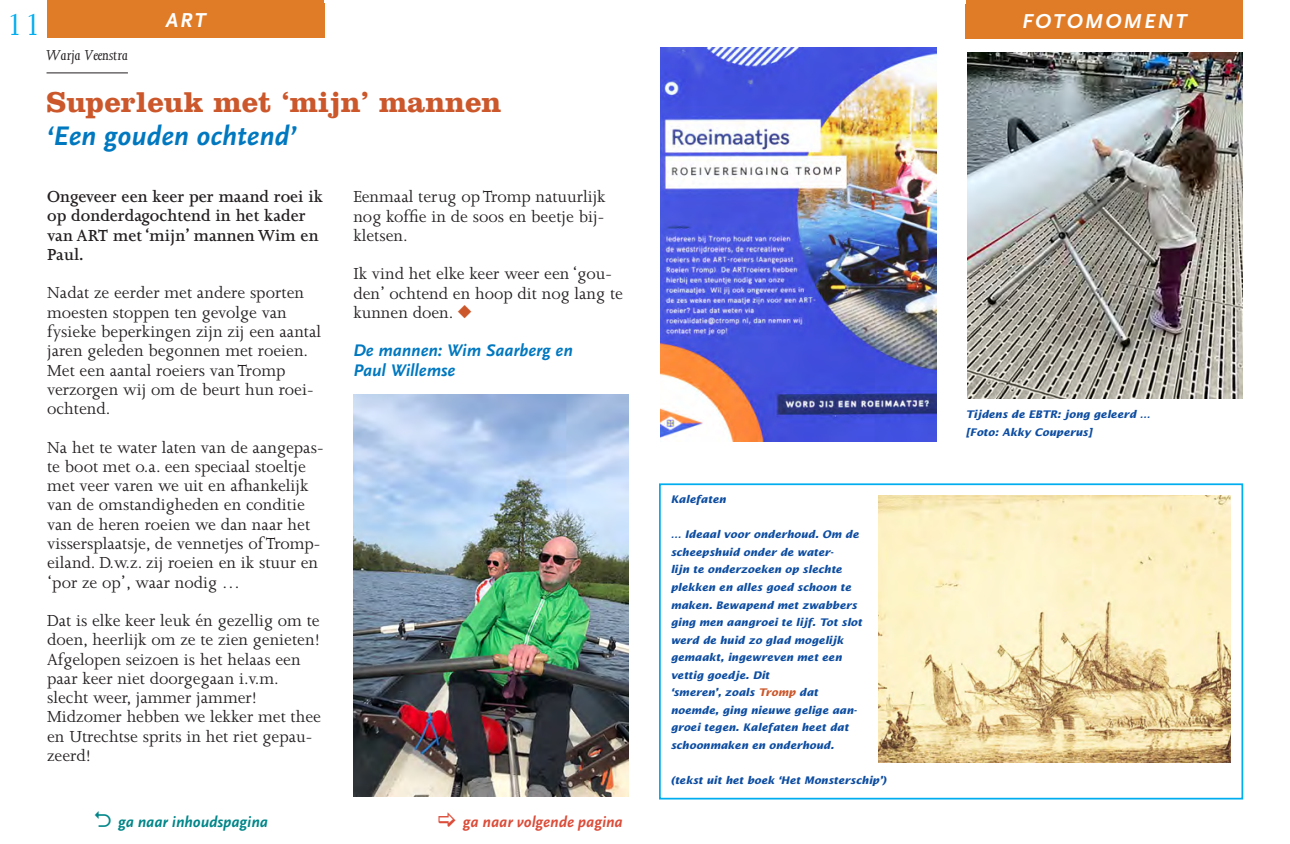
<style>
.page{position:relative;width:1290px;height:844px;background:#fff}
.page>*{position:absolute;margin:0;border:0;box-sizing:border-box;transform-origin:0 0}
.Basisalinea{font:35px "Joanna";color:#00aeef}
._1-kop{font:700 29.75px "Clarendon";color:#cb572b}
._1-kop-2{font:italic 700 28px "Scala Sans";color:#0078c0}
._1-kop-3{font:italic 700 21px "Scala Sans";letter-spacing:.1em;color:#fff}
._0-tekst{font:18.38px/19.2px "Joanna";color:#231f20}
._0-tekst-2{font:600 18.38px/19.2px "Joanna";color:#231f20}
._5-interv_kopje{font:italic 700 17.5px "Scala Sans";color:#0078c0}
._8-auteur_-_boven_ko{font:italic 16.45px "Joanna";color:#231f20}
.Basisalinea-2{font:italic 700 15.75px "Scala Sans";color:#db4c39}
.Basisalinea-3{font:italic 700 15.75px "Scala Sans";color:#008689}
._9-bijschr{font:italic 700 10.5px/17.5px "Lucida Sans";color:#0d4da1}
.s1{color:#cb572b}
</style>
<div class="page">
<div style="left:47px;top:3px;width:278px;height:35px;background:#e07c27"></div>
<hr style="left:47px;top:0;width:276px;height:4px;background:#e07c27">
<div style="left:965px;top:4px;width:278px;height:35px;background:#e07c27"></div>
<div style="left:966px;top:0;width:276px;height:5px;background:#e07c27"></div>
<hr style="left:47px;top:72px;width:81px;height:1px;background:#231f20">
<img style="left:878px;top:495px;width:352px;height:266px">
<img style="left:353px;top:394px;width:276px;height:402px">
<img style="left:967px;top:52px;width:275px;height:346px">
<img style="left:661px;top:48px;width:275px;height:393px">
<div style="left:659px;top:483px;width:584px;height:316px;border:2px solid #00aeef"></div>
<p class="Basisalinea" style="left:6px;top:6px;width:38px">11</p>
<p class="_1-kop-3" style="left:166px;top:9px;width:42px">ART</p>
<p class="_1-kop-3" style="left:1022px;top:10px;width:166px">FOTOMOMENT</p>
<p class="_8-auteur_-_boven_ko" style="left:47px;top:46px;width:83px">Warja Veenstra</p>
<p class="_1-kop" style="left:47px;top:84px;width:456px">Superleuk met ‘mijn’ mannen</p>
<p class="_1-kop-2" style="left:47px;top:121px;width:251px">‘Een gouden ochtend’</p>
<p class="_0-tekst-2" style="left:47px;top:187px;width:277px">Ongeveer een keer per maand roei ik op donderdagochtend in het kader van ART met ‘mijn’ mannen Wim en<br>Paul.</p>
<p class="_0-tekst" style="left:47px;top:283px;width:275px">Nadat ze eerder met andere sporten moesten stoppen ten gevolge van fysieke beperkingen zijn zij een aantal jaren geleden begonnen met roeien.</p>
<p class="_0-tekst" style="left:47px;top:360px;width:268px">Met een aantal roeiers van Tromp verzorgen wij om de beurt hun roei&shy;ochtend.</p>
<p class="_0-tekst" style="left:47px;top:437px;width:278px">Na het te water laten van de aangepas&shy;te boot met o.a. een speciaal stoeltje met veer varen we uit en afhankelijk van de omstandigheden en conditie van de heren roeien we dan naar het vissersplaatsje, de vennetjes of Tromp&shy;eiland. D.w.z. zij roeien en ik stuur en ‘por ze op’, waar nodig …</p>
<p class="_0-tekst" style="left:47px;top:611px;width:274px">Dat is elke keer leuk én gezellig om te doen, heerlijk om ze te zien genieten!</p>
<p class="_0-tekst" style="left:47px;top:649px;width:255px">Afgelopen seizoen is het helaas een paar keer niet doorgegaan i.v.m. slecht weer, jammer jammer!</p>
<p class="_0-tekst" style="left:47px;top:707px;width:275px">Midzomer hebben we lekker met thee en Utrechtse sprits in het riet gepau&shy;zeerd!</p>
<p class="_0-tekst" style="left:353px;top:187px;width:254px;text-align:justify">Eenmaal terug op Tromp natuurlijk nog koffie in de soos en beetje bij&shy;kletsen.</p>
<p class="_0-tekst" style="left:353px;top:264px;width:271px">Ik vind het elke keer weer een ‘gou&shy;den’ ochtend en hoop dit nog lang te kunnen doen. <span class="s1">◆</span></p>
<p class="_5-interv_kopje" style="left:353px;top:341px;width:221px">De mannen: Wim Saarberg en</p>
<p class="_5-interv_kopje" style="left:353px;top:360px;width:103px">Paul Willemse</p>
<p class="Basisalinea-3" style="left:118px;top:813px;width:151px">ga naar inhoudspagina</p>
<p class="Basisalinea-2" style="left:463px;top:812px;width:161px">ga naar volgende pagina</p>
<p class="_9-bijschr" style="left:671px;top:490px;width:57px">Kalefaten</p>
<p class="_9-bijschr" style="left:671px;top:525px;width:193px">… Ideaal voor onderhoud. Om de scheepshuid onder de water-<br>lijn te onderzoeken op slechte plekken en alles goed schoon te maken. Bewapend met zwabbers ging men aangroei te lijf. Tot slot werd de huid zo glad mogelijk gemaakt, ingewreven met een vettig goedje. Dit</p>
<p class="_9-bijschr" style="left:671px;top:683px;width:188px">‘smeren’, zoals <span class="s1">Tromp</span> dat noemde, ging nieuwe gelige aan&shy;groei tegen. Kalefaten heet dat schoonmaken en onderhoud.</p>
<p class="_9-bijschr" style="left:671px;top:770px;width:217px">(tekst uit het boek ‘Het Monsterschip’)</p>
<p class="_9-bijschr" style="left:966px;top:405px;width:186px">Tijdens de EBTR: jong geleerd …</p>
<p class="_9-bijschr" style="left:966px;top:423px;width:128px">[Foto: Akky Couperus]</p>
</div>
